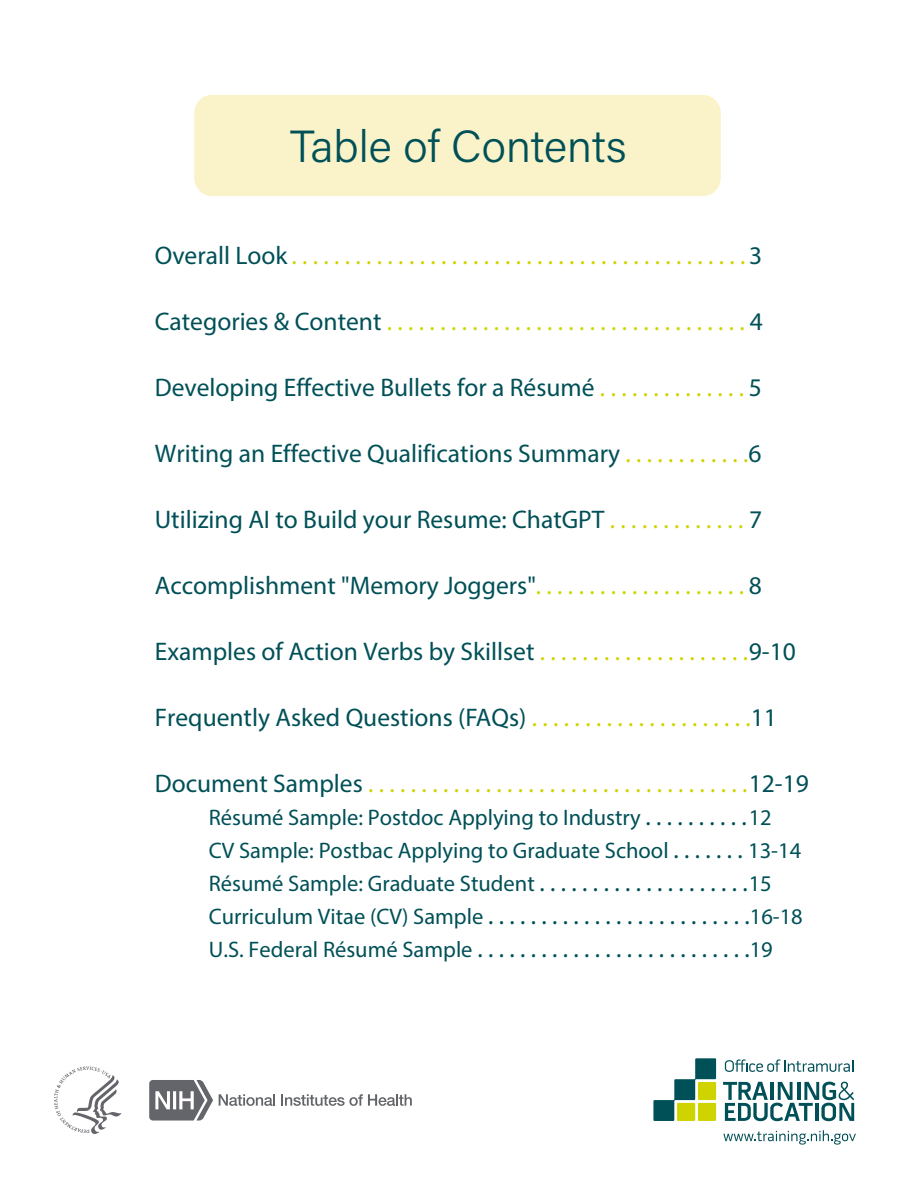
<style>
.page{position:relative;width:918px;height:1188px;background:#fff}
.page>*{position:absolute;margin:0;border:0;box-sizing:border-box;transform-origin:0 0}
.TOC2_Title{font:45px "Acumin Variable Concept";color:#005057}
.t1{font:25.5px "Myriad Pro";color:#005057}
.t2{font:25.5px "Myriad Pro";color:#cfd400}
.t3{font:22.5px "Myriad Pro";color:#005057}
.s1{color:#005057}
.s2{color:#cfd400}
.s3{font-size:25.5px}
.s4{font-size:22.5px}
</style>
<div class="page">
<div style="left:194px;top:95px;width:527px;height:101px;background:#faf3c9;border-radius:18px"></div>
<svg style="left:723px;top:1130px;width:133px;height:15px"></svg>
<svg style="left:653px;top:1058px;width:63px;height:63px"></svg>
<svg style="left:723px;top:1082px;width:131px;height:39px"></svg>
<svg style="left:725px;top:1059px;width:128px;height:13px"></svg>
<svg style="left:54px;top:1066px;width:68px;height:68px"></svg>
<svg style="left:219px;top:1094px;width:56px;height:12px"></svg>
<svg style="left:281px;top:1094px;width:131px;height:12px"></svg>
<svg style="left:149px;top:1080px;width:64px;height:41px"></svg>
<p class="TOC2_Title" style="left:290px;top:115px;width:338px">Table of Contents</p>
<p class="t2" style="left:155px;top:239px;width:609px"><span class="s1">Overall Look</span> . . . . . . . . . . . . . . . . . . . . . . . . . . . . . . . . . . . . . . . . . . . <span class="s1">3</span></p>
<p class="t2" style="left:155px;top:305px;width:610px"><span class="s1">Categories &amp; Content</span> . . . . . . . . . . . . . . . . . . . . . . . . . . . . . . . . . . <span class="s1">4</span></p>
<p class="t1" style="left:155px;top:371px;width:609px">Developing Effective Bullets for a Résumé <span class="s2">. . . . . . . . . . . . . .</span> 5</p>
<p class="t1" style="left:155px;top:437px;width:608px">Writing an Effective Qualifications Summary <span class="s2">. . . . . . . . . . . .</span>6</p>
<p class="t1" style="left:155px;top:503px;width:609px">Utilizing AI to Build your Resume: ChatGPT <span class="s2">. . . . . . . . . . . . .</span> 7</p>
<p class="t1" style="left:155px;top:569px;width:609px">Accomplishment "Memory Joggers"<span class="s2">. . . . . . . . . . . . . . . . . . . .</span> 8</p>
<p class="t1" style="left:155px;top:635px;width:643px">Examples of Action Verbs by Skillset <span class="s2">. . . . . . . . . . . . . . . . . . . .</span> 9-10</p>
<p class="t1" style="left:155px;top:701px;width:624px">Frequently Asked Questions (FAQs) <span class="s2">. . . . . . . . . . . . . . . . . . . . .</span>11</p>
<p class="t2" style="left:155px;top:767px;width:656px"><span class="s1">Document Samples</span> . . . . . . . . . . . . . . . . . . . . . . . . . . . . . . . . . . . . <span class="s1">12-19</span></p>
<p class="t3" style="left:209px;top:803px;width:565px">Résumé Sample: Postdoc Applying to Industry <span class="s3">. . . . . . . . . .</span> 12</p>
<p class="t3" style="left:209px;top:836px;width:594px">CV Sample: Postbac Applying to Graduate School <span class="s3">. . . . . . .</span> 13-14</p>
<p class="t3" style="left:209px;top:869px;width:565px">Résumé Sample: Graduate Student <span class="s3">. . . . . . . . . . . . . . . . . . . .</span> 15</p>
<p class="t3" style="left:209px;top:902px;width:596px">Curriculum Vitae (CV) Sample <span class="s3">. . . . . . . . . . . . . . . . . . . . . . . . .</span>16-18</p>
<p class="t1" style="left:209px;top:932px;width:566px"><span class="s4">U.S. Federal Résumé Sample</span> . . . . . . . . . . . . . . . . . . . . . . . . . .<span class="s4">19</span></p>
</div>
